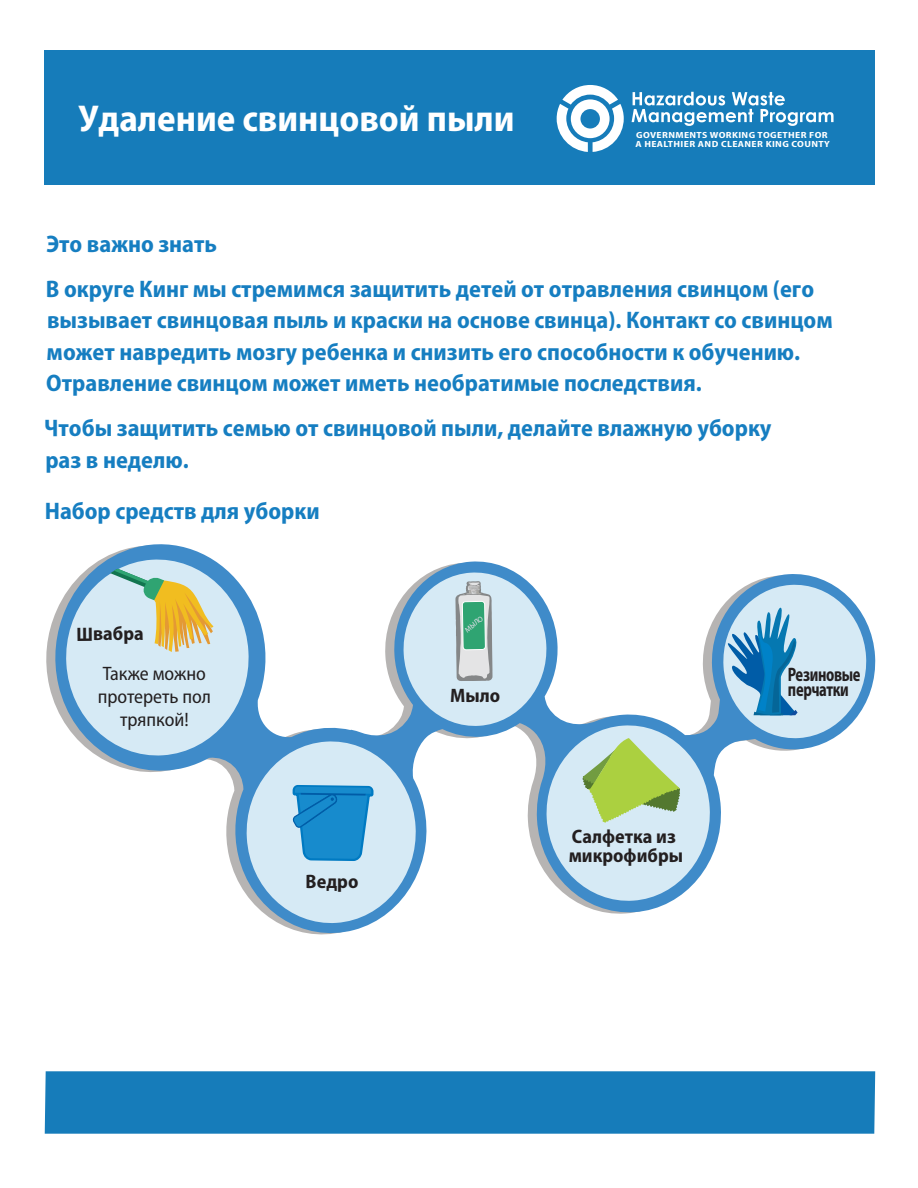
<style>
.page{position:relative;width:918px;height:1188px;background:#fff}
.page>*{position:absolute;margin:0;border:0;box-sizing:border-box;transform-origin:0 0}
.t1{font:700 semi-condensed 37.5px "Myriad Pro";color:#fff}
.t2{font:700 semi-condensed 24px/31.5px "Myriad Pro";color:#167ec1}
.t3{font:700 semi-condensed 19.5px/19.5px "Myriad Pro";color:#231f20}
.t4{font:semi-condensed 19.5px/23.4px "Myriad Pro";color:#231f20;text-align:center}
.t5{font:700 semi-condensed 19.5px "Myriad Pro";letter-spacing:-.03em;color:#231f20;scale:.8 1}
.t6{font:700 semi-condensed 8.85px/9px "Myriad Pro";letter-spacing:.035em;color:#fff;scale:1.18 1}
.t7{font:7.5px "Myriad Pro";color:#e9e0ee}
</style>
<div class="page">
<svg style="left:52px;top:574px;width:824px;height:361px"></svg>
<svg style="left:721px;top:582px;width:148px;height:159px;background:#9cc6e1"></svg>
<svg style="left:63px;top:544px;width:650px;height:382px"></svg>
<div style="left:45px;top:51px;width:830px;height:134px;background:#167cba"></div>
<svg style="left:632px;top:92px;width:202px;height:34px"></svg>
<svg style="left:557px;top:85px;width:67px;height:67px"></svg>
<div style="left:45px;top:1071px;width:830px;height:63px;background:#167cba"></div>
<h1 class="t1" style="left:79px;top:97px;width:437px">Удаление свинцовой пыли</h1>
<p class="t6" style="left:635px;top:131px;width:166px">GOVERNMENTS WORKING TOGETHER FOR<br>A HEALTHIER AND CLEANER KING COUNTY</p>
<p class="t2" style="left:46px;top:222px;width:770px;line-height:45px">Это важно знать<br>В округе Кинг мы стремимся защитить детей от отравления свинцом (его</p>
<p class="t2" style="left:46px;top:305px;width:788px">вызывает свинцовая пыль и краски на основе свинца). Контакт со свинцом может навредить мозгу ребенка и снизить его способности к обучению.<br>Отравление свинцом может иметь необратимые последствия.</p>
<p class="t2" style="left:44px;top:413px;width:729px">Чтобы защитить семью от свинцовой пыли, делайте влажную уборку раз в неделю.</p>
<p class="t2" style="left:45px;top:495px;width:276px">Набор средств для уборки</p>
<p class="t3" style="left:76px;top:625px;width:69px;rotate:-1deg">Швабра</p>
<p class="t4" style="left:98px;top:662px;width:115px">Также можно протереть пол тряпкой!</p>
<p class="t3" style="left:306px;top:872px;width:54px">Ведро</p>
<p class="t7" style="left:463px;top:627px;width:22px;rotate:-40deg">МЫЛО</p>
<p class="t5" style="left:788px;top:664px;width:92px">Резиновые</p>
<p class="t3" style="left:450px;top:686px;width:51px">Мыло</p>
<p class="t5" style="left:788px;top:679px;width:77px">перчатки</p>
<p class="t3" style="left:569px;top:827px;width:116px">Салфетка из микрофибры</p>
</div>
